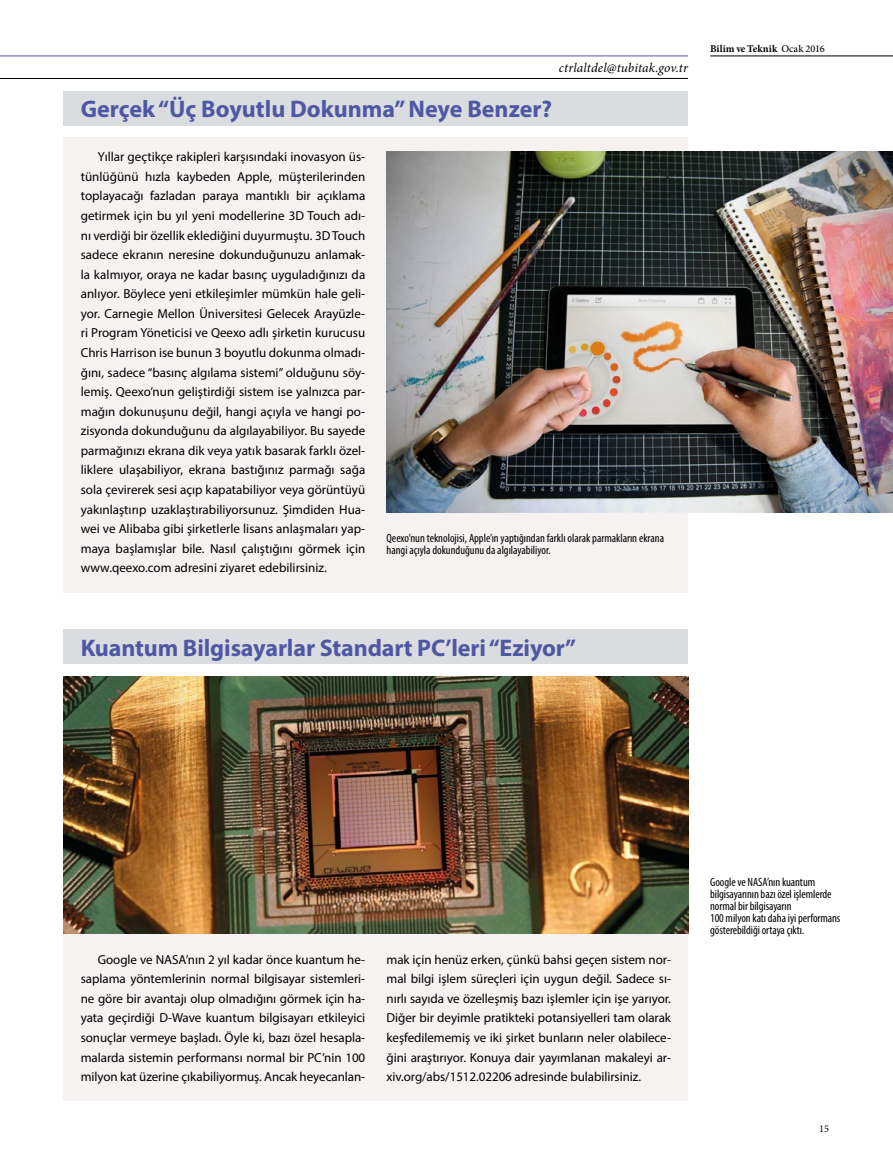
<style>
.page{position:relative;width:893px;height:1170px;background:#fff}
.page>*{position:absolute;margin:0;border:0;box-sizing:border-box;transform-origin:0 0}
.t1{font:700 24px "Myriad Pro";letter-spacing:-.005em;color:#4e57a3}
.t2{font:italic 13.2px "Minion Pro";letter-spacing:.01em;color:#000}
.t3{font:13.05px/19.5px "Myriad Pro";letter-spacing:-.005em;color:#000;text-align:justify}
.t4{font:condensed 12px/12px "Myriad Pro";letter-spacing:-.005em;color:#000}
.t5{font:700 10.35px "Minion Pro";letter-spacing:.005em;color:#000}
.t6{font:10.35px "Minion Pro";color:#000}
.s1{font-weight:500}
</style>
<div class="page">
<div style="left:64px;top:629px;width:624px;height:34px;background:#d9dde0"></div>
<div style="left:64px;top:91px;width:624px;height:34px;background:#d9dde0"></div>
<div style="left:64px;top:137px;width:624px;height:456px;background:#f5f2f1"></div>
<div style="left:64px;top:933px;width:624px;height:167px;background:#f5f2f1"></div>
<img style="left:64px;top:676px;width:624px;height:257px">
<img style="left:387px;top:152px;width:505px;height:360px">
<hr style="left:710px;top:56px;width:182px;height:1px;background:#000">
<hr style="left:0;top:56px;width:688px;height:1px;background:#4e57a3">
<hr style="left:0;top:78px;width:688px;height:1px;background:#000">
<p class="t2" style="left:559px;top:58px;width:131px">ctrlaltdel@tubitak.gov.tr</p>
<h1 class="t1" style="left:81px;top:94px;width:473px">Gerçek “Üç Boyutlu Dokunma” Neye Benzer?</h1>
<p class="t3" style="left:81px;top:147px;width:286px;text-indent:17px">Yıllar geçtikçe rakipleri karşısındaki inovasyon üs&shy;tünlüğünü hızla kaybeden Apple, müşterilerinden toplayacağı fazladan paraya mantıklı bir açıklama getirmek için bu yıl yeni modellerine 3D Touch adı&shy;nı verdiği bir özellik eklediğini duyurmuştu. 3D Touch sadece ekranın neresine dokunduğunuzu anlamak&shy;la kalmıyor, oraya ne kadar basınç uyguladığınızı da anlıyor. Böylece yeni etkileşimler mümkün hale geli&shy;yor. Carnegie Mellon Üniversitesi Gelecek Arayüzle&shy;ri Program Yöneticisi ve Qeexo adlı şirketin kurucusu Chris Harrison ise bunun 3 boyutlu dokunma olmadı&shy;ğını, sadece “basınç algılama sistemi” olduğunu söy&shy;lemiş. Qeexo’nun geliştirdiği sistem ise yalnızca par&shy;mağın dokunuşunu değil, hangi açıyla ve hangi po&shy;zisyonda dokunduğunu da algılayabiliyor. Bu sayede parmağınızı ekrana dik veya yatık basarak farklı özel&shy;liklere ulaşabiliyor, ekrana bastığınız parmağı sağa sola çevirerek sesi açıp kapatabiliyor veya görüntüyü yakınlaştırıp uzaklaştırabiliyorsunuz. Şimdiden Hua&shy;wei ve Alibaba gibi şirketlerle lisans anlaşmaları yap&shy;maya başlamışlar bile. Nasıl çalıştığını görmek için www.qeexo.com adresini ziyaret edebilirsiniz.</p>
<p class="t4" style="left:387px;top:532px;width:279px">Qeexo’nun teknolojisi, Apple’ın yaptığından farklı olarak parmakların ekrana hangi açıyla dokunduğunu da algılayabiliyor.</p>
<p class="t5" style="left:710px;top:41px;width:116px">Bilim ve Teknik <span class="s1">Ocak 2016</span></p>
<h1 class="t1" style="left:81px;top:632px;width:497px">Kuantum Bilgisayarlar Standart PC’leri “Eziyor”</h1>
<p class="t3" style="left:81px;top:949px;width:286px;text-indent:17px">Google ve NASA’nın 2 yıl kadar önce kuantum he&shy;saplama yöntemlerinin normal bilgisayar sistemleri&shy;ne göre bir avantajı olup olmadığını görmek için ha&shy;yata geçirdiği D-Wave kuantum bilgisayarı etkileyici sonuçlar vermeye başladı. Öyle ki, bazı özel hesapla&shy;malarda sistemin performansı normal bir PC’nin 100 milyon kat üzerine çıkabiliyormuş. Ancak heyecanlan-</p>
<p class="t3" style="left:387px;top:949px;width:286px">mak için henüz erken, çünkü bahsi geçen sistem nor&shy;mal bilgi işlem süreçleri için uygun değil. Sadece sı&shy;nırlı sayıda ve özelleşmiş bazı işlemler için işe yarıyor.<br>Diğer bir deyimle pratikteki potansiyelleri tam olarak keşfedilememiş ve iki şirket bunların neler olabilece&shy;ğini araştırıyor. Konuya dair yayımlanan makaleyi ar&shy;xiv.org/abs/1512.02206 adresinde bulabilirsiniz.</p>
<p class="t4" style="left:710px;top:875px;width:132px">Google ve NASA’nın kuantum bilgisayarının bazı özel işlemlerde normal bir bilgisayarın<br>100 milyon katı daha iyi performans gösterebildiği ortaya çıktı.</p>
<p class="t6" style="left:819px;top:1121px;width:11px">15</p>
</div>
